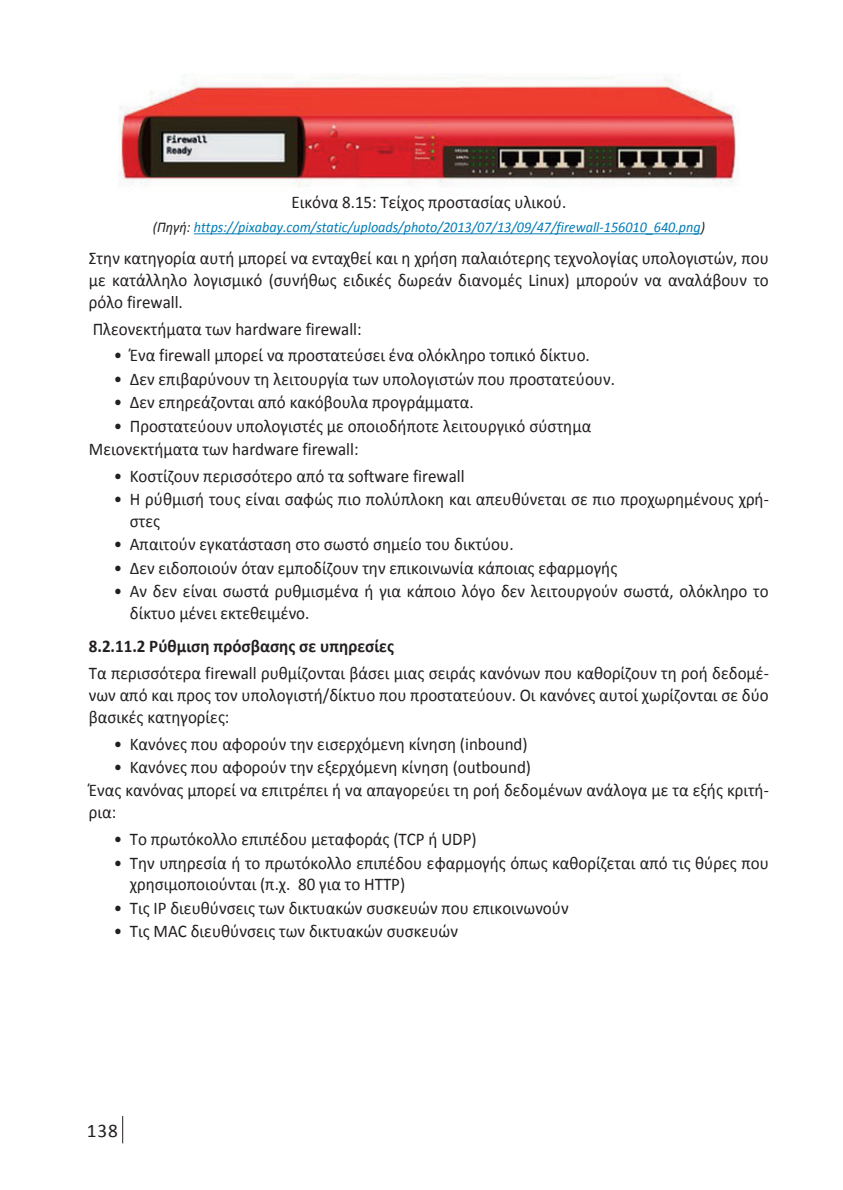
<style>
.page{position:relative;width:843px;height:1190px;background:#fff}
.page>*{position:absolute;margin:0;border:0;box-sizing:border-box;transform-origin:0 0}
.t1{font:19.25px "Calibri";color:#231f20}
.t2{font:17.85px/21.9px "Calibri";color:#231f20;scale:.95 1}
.t3{font:700 17.85px "Calibri";color:#231f20;scale:.95 1}
.t4{font:italic 14.88px "Calibri";color:#007cb6;scale:.95 1}
.s1{color:#231f20}
</style>
<div class="page">
<svg style="left:122px;top:1116px;width:1px;height:27px"></svg>
<hr style="left:194px;top:233px;width:506px;height:1px;background:#007cb6">
<img style="left:119px;top:74px;width:620px;height:113px">
<p class="t2" style="left:291px;top:191px;width:291px">Εικόνα 8.15: Τείχος προστασίας υλικού.</p>
<p class="t4" style="left:153px;top:217px;width:582px"><span class="s1">(Πηγή:</span> https://pixabay.com/static/uploads/photo/2013/07/13/09/47/firewall-156010_640.png<span class="s1">)</span></p>
<p class="t2" style="left:89px;top:247px;width:717px;text-align:justify">Στην κατηγορία αυτή μπορεί να ενταχθεί και η χρήση παλαιότερης τεχνολογίας υπολογιστών, που με κατάλληλο λογισμικό (συνήθως ειδικές δωρεάν διανομές Linux) μπορούν να αναλάβουν το ρόλο firewall.</p>
<p class="t2" style="left:93px;top:318px;width:284px">Πλεονεκτήματα των hardware firewall:</p>
<p class="t2" style="left:114px;top:344px;width:502px">• Ένα firewall μπορεί να προστατεύσει ένα ολόκληρο τοπικό δίκτυο.</p>
<p class="t2" style="left:114px;top:368px;width:529px">• Δεν επιβαρύνουν τη λειτουργία των υπολογιστών που προστατεύουν.</p>
<p class="t2" style="left:114px;top:391px;width:380px">• Δεν επηρεάζονται από κακόβουλα προγράμματα.</p>
<p class="t2" style="left:89px;top:414px;width:530px;line-height:23.4px;text-indent:25px">• Προστατεύουν υπολογιστές με οποιοδήποτε λειτουργικό σύστημα<br>Μειονεκτήματα των hardware firewall:</p>
<p class="t2" style="left:114px;top:465px;width:371px">• Κοστίζουν περισσότερο από τα software firewall</p>
<p class="t2" style="left:130px;top:488px;width:674px;text-indent:-16px">• Η ρύθμισή τους είναι σαφώς πιο πολύπλοκη και απευθύνεται σε πιο προχωρημένους χρή&shy;στες</p>
<p class="t2" style="left:114px;top:533px;width:422px">• Απαιτούν εγκατάσταση στο σωστό σημείο του δικτύου.</p>
<p class="t2" style="left:114px;top:557px;width:531px">• Δεν ειδοποιούν όταν εμποδίζουν την επικοινωνία κάποιας εφαρμογής</p>
<p class="t2" style="left:130px;top:580px;width:674px;text-indent:-16px">• Αν δεν είναι σωστά ρυθμισμένα ή για κάποιο λόγο δεν λειτουργούν σωστά, ολόκληρο το δίκτυο μένει εκτεθειμένο.</p>
<p class="t3" style="left:89px;top:635px;width:322px">8.2.11.2 Ρύθμιση πρόσβασης σε υπηρεσίες</p>
<p class="t2" style="left:89px;top:662px;width:717px;text-align:justify">Τα περισσότερα firewall ρυθμίζονται βάσει μιας σειράς κανόνων που καθορίζουν τη ροή δεδομέ&shy;νων από και προς τον υπολογιστή/δίκτυο που προστατεύουν. Οι κανόνες αυτοί χωρίζονται σε δύο βασικές κατηγορίες:</p>
<p class="t2" style="left:114px;top:733px;width:437px">• Κανόνες που αφορούν την εισερχόμενη κίνηση (inbound)</p>
<p class="t2" style="left:89px;top:756px;width:717px;line-height:22.6px;text-indent:25px">• Κανόνες που αφορούν την εξερχόμενη κίνηση (outbound)<br>Ένας κανόνας μπορεί να επιτρέπει ή να απαγορεύει τη ροή δεδομένων ανάλογα με τα εξής κριτή&shy;ρια:</p>
<p class="t2" style="left:114px;top:828px;width:383px">• Το πρωτόκολλο επιπέδου μεταφοράς (TCP ή UDP)</p>
<p class="t2" style="left:130px;top:851px;width:674px;text-indent:-16px">• Την υπηρεσία ή το πρωτόκολλο επιπέδου εφαρμογής όπως καθορίζεται από τις θύρες που χρησιμοποιούνται (π.χ. 80 για το HTTP)</p>
<p class="t2" style="left:114px;top:897px;width:480px">• Τις IP διευθύνσεις των δικτυακών συσκευών που επικοινωνούν</p>
<p class="t2" style="left:114px;top:920px;width:364px">• Τις MAC διευθύνσεις των δικτυακών συσκευών</p>
<p class="t1" style="left:87px;top:1118px;width:33px">138</p>
</div>
